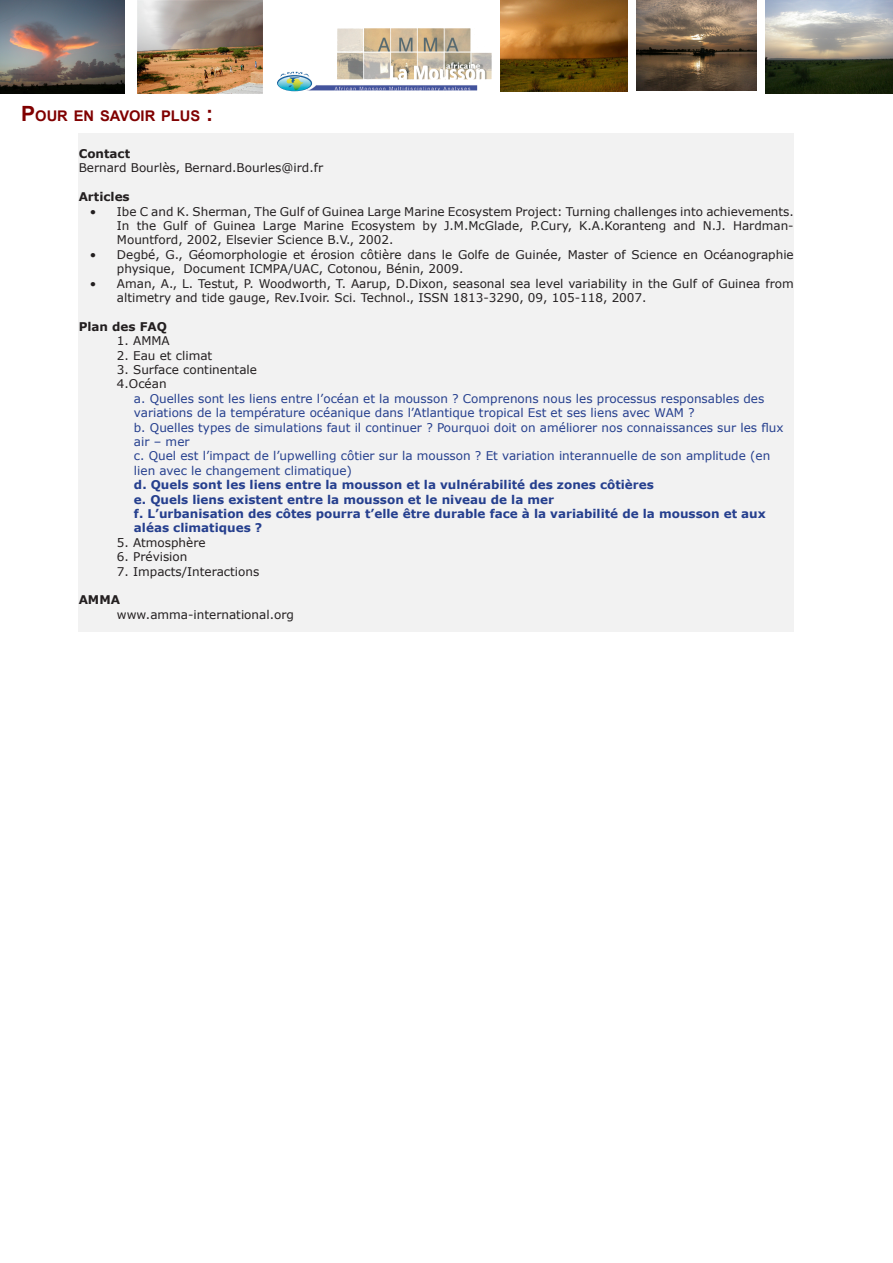
<style>
.page{position:relative;width:893px;height:1263px;background:#fff}
.page>*{position:absolute;margin:0;border:0;box-sizing:border-box;transform-origin:0 0}
.t1{font:700 14.7px "Arial";color:#800000}
.t2{font:12px/14.4px "Verdana";color:#231f20}
.t3{font:12px/14.4px "Verdana";color:#253f8e}
.t4{font:700 12px/14.4px "Verdana";color:#253f8e}
.t5{font:700 12px "Verdana";color:#231f20}
.s1{font-size:21px}
</style>
<div class="page">
<img style="left:636px;top:0;width:121px;height:90px">
<img style="left:138px;top:0;width:125px;height:94px">
<img style="left:0;top:0;width:125px;height:94px">
<img style="left:765px;top:0;width:128px;height:94px">
<img style="left:500px;top:0;width:128px;height:92px">
<img style="left:337px;top:28px;width:134px;height:24px">
<div style="left:79px;top:133px;width:715px;height:498px;background:#f2f2f2"></div>
<p class="t1" style="left:21px;top:107px;width:193px"><span class="s1">P</span>OUR EN SAVOIR PLUS <span class="s1">:</span></p>
<p class="t5" style="left:79px;top:146px;width:53px">Contact</p>
<p class="t2" style="left:79px;top:160px;width:246px">Bernard Bourlès, Bernard.Bourles@ird.fr</p>
<p class="t5" style="left:79px;top:189px;width:53px">Articles</p>
<p class="t2" style="left:117px;top:204px;width:678px;text-align:justify;text-indent:-27px">• Ibe C and K. Sherman, The Gulf of Guinea Large Marine Ecosystem Project: Turning challenges into achievements.<br>In the Gulf of Guinea Large Marine Ecosystem by J.M.McGlade, P.Cury, K.A.Koranteng and N.J. Hardman-Mountford, 2002, Elsevier Science B.V., 2002.</p>
<p class="t2" style="left:117px;top:247px;width:678px;text-indent:-27px">• Degbé, G., Géomorphologie et érosion côtière dans le Golfe de Guinée, Master of Science en Océanographie physique, Document ICMPA/UAC, Cotonou, Bénin, 2009.</p>
<p class="t2" style="left:117px;top:276px;width:678px;text-indent:-27px">• Aman, A., L. Testut, P. Woodworth, T. Aarup, D.Dixon, seasonal sea level variability in the Gulf of Guinea from altimetry and tide gauge, Rev.Ivoir. Sci. Technol., ISSN 1813-3290, 09, 105-118, 2007.</p>
<p class="t5" style="left:79px;top:319px;width:90px">Plan des FAQ</p>
<p class="t2" style="left:117px;top:333px;width:54px">1. AMMA</p>
<p class="t2" style="left:117px;top:348px;width:97px">2. Eau et climat</p>
<p class="t2" style="left:117px;top:362px;width:142px">3. Surface continentale</p>
<p class="t2" style="left:117px;top:376px;width:51px">4.Océan</p>
<p class="t3" style="left:134px;top:391px;width:632px">a. Quelles sont les liens entre l’océan et la mousson ? Comprenons nous les processus responsables des variations de la température océanique dans l’Atlantique tropical Est et ses liens avec WAM ?</p>
<p class="t3" style="left:134px;top:420px;width:651px">b. Quelles types de simulations faut il continuer ? Pourquoi doit on améliorer nos connaissances sur les flux air – mer</p>
<p class="t3" style="left:134px;top:448px;width:638px">c. Quel est l’impact de l’upwelling côtier sur la mousson ? Et variation interannuelle de son amplitude (en lien avec le changement climatique)</p>
<p class="t4" style="left:134px;top:477px;width:521px">d. Quels sont les liens entre la mousson et la vulnérabilité des zones côtières</p>
<p class="t4" style="left:134px;top:492px;width:422px">e. Quels liens existent entre la mousson et le niveau de la mer</p>
<p class="t4" style="left:134px;top:506px;width:633px">f. L’urbanisation des côtes pourra t’elle être durable face à la variabilité de la mousson et aux aléas climatiques ?</p>
<p class="t2" style="left:117px;top:535px;width:90px">5. Atmosphère</p>
<p class="t2" style="left:117px;top:549px;width:72px">6. Prévision</p>
<p class="t2" style="left:117px;top:564px;width:144px">7. Impacts/Interactions</p>
<p class="t5" style="left:79px;top:592px;width:43px">AMMA</p>
<p class="t2" style="left:117px;top:607px;width:178px">www.amma-international.org</p>
</div>
